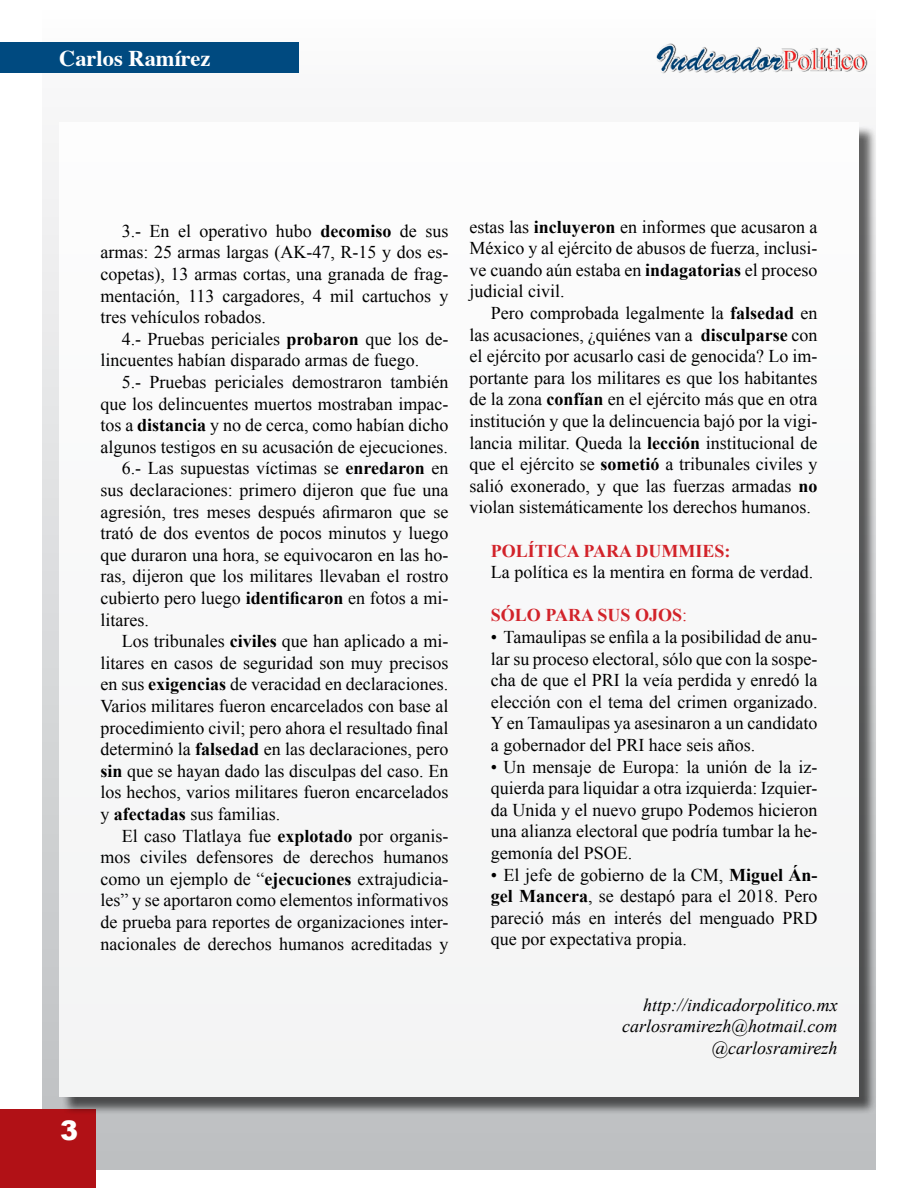
<style>
.page{position:relative;width:918px;height:1188px;background:#fff}
.page>*{position:absolute;margin:0;border:0;box-sizing:border-box;transform-origin:0 0}
.t1{font:900 27px "Arial";color:#fff}
.t2{font:700 22.5px "Times";color:#fff}
.t3{font:18px/21.6px "Times New Roman";color:#000;text-align:justify}
.t4{font:italic 18px/21.6px "Times New Roman";color:#000;text-align:right}
.t5{font:700 18px "Times New Roman";color:#d2232a}
.s1{font-weight:700}
.s2{font-weight:400}
</style>
<div class="page">
<div style="left:43px;top:0;width:832px;height:1169px;background:linear-gradient(to bottom,#fcfcfc,#bcbfc1)"></div>
<div style="left:0;top:43px;width:299px;height:30px;background:#004a80"></div>
<hr style="left:917px;top:43px;width:1px;height:30px;background:#004a80">
<div style="left:0;top:1110px;width:96px;height:78px;background:#b11116"></div>
<img style="left:649px;top:43px;width:224px;height:30px">
<div style="left:62px;top:125px;width:816px;height:991px;background:#000;opacity:.75"></div>
<div style="left:59px;top:122px;width:800px;height:975px;background:#f8f8f9"></div>
<p class="t2" style="left:59px;top:37px;width:153px">Carlos Ramírez</p>
<p class="t3" style="left:100px;top:220px;width:349px;text-indent:21px">3.- En el operativo hubo <span class="s1">decomiso</span> de sus armas: 25 armas largas (AK-47, R-15 y dos es&shy;copetas), 13 armas cortas, una granada de frag&shy;mentación, 113 cargadores, 4 mil cartuchos y tres vehículos robados.</p>
<p class="t3" style="left:100px;top:328px;width:349px;text-indent:21px">4.- Pruebas periciales <span class="s1">probaron</span> que los de&shy;lincuentes habían disparado armas de fuego.</p>
<p class="t3" style="left:122px;top:371px;width:328px">5.- Pruebas periciales demostraron también</p>
<p class="t3" style="left:100px;top:392px;width:349px">que los delincuentes muertos mostraban impac-</p>
<p class="t3" style="left:100px;top:414px;width:349px">tos a <span class="s1">distancia</span> y no de cerca, como habían dicho</p>
<p class="t3" style="left:100px;top:436px;width:349px">algunos testigos en su acusación de ejecuciones.</p>
<p class="t3" style="left:122px;top:457px;width:328px">6.- Las supuestas víctimas se <span class="s1">enredaron</span> en</p>
<p class="t3" style="left:100px;top:479px;width:349px">sus declaraciones: primero dijeron que fue una</p>
<p class="t3" style="left:100px;top:500px;width:349px">agresión, tres meses después afirmaron que se</p>
<p class="t3" style="left:100px;top:522px;width:349px">trató de dos eventos de pocos minutos y luego</p>
<p class="t3" style="left:100px;top:544px;width:349px">que duraron una hora, se equivocaron en las ho-</p>
<p class="t3" style="left:100px;top:565px;width:349px">ras, dijeron que los militares llevaban el rostro</p>
<p class="t3" style="left:100px;top:587px;width:349px">cubierto pero luego <span class="s1">identificaron</span> en fotos a mi-</p>
<p class="t3" style="left:100px;top:608px;width:50px">litares.</p>
<p class="t3" style="left:122px;top:630px;width:328px">Los tribunales <span class="s1">civiles</span> que han aplicado a mi-</p>
<p class="t3" style="left:100px;top:652px;width:349px">litares en casos de seguridad son muy precisos</p>
<p class="t3" style="left:100px;top:673px;width:349px">en sus <span class="s1">exigencias</span> de veracidad en declaraciones.</p>
<p class="t3" style="left:100px;top:695px;width:349px">Varios militares fueron encarcelados con base al</p>
<p class="t3" style="left:100px;top:716px;width:349px">procedimiento civil; pero ahora el resultado final</p>
<p class="t3" style="left:100px;top:738px;width:349px">determinó la <span class="s1">falsedad</span> en las declaraciones, pero</p>
<p class="t3" style="left:100px;top:760px;width:349px"><span class="s1">sin</span> que se hayan dado las disculpas del caso. En</p>
<p class="t3" style="left:100px;top:781px;width:349px">los hechos, varios militares fueron encarcelados</p>
<p class="t3" style="left:100px;top:803px;width:181px">y <span class="s1">afectadas</span> sus familias.</p>
<p class="t3" style="left:122px;top:824px;width:328px">El caso Tlatlaya fue <span class="s1">explotado</span> por organis-</p>
<p class="t3" style="left:100px;top:846px;width:349px">mos civiles defensores de derechos humanos</p>
<p class="t3" style="left:100px;top:868px;width:349px">como un ejemplo de “<span class="s1">ejecuciones</span> extrajudicia-</p>
<p class="t3" style="left:100px;top:889px;width:349px">les” y se aportaron como elementos informativos</p>
<p class="t3" style="left:100px;top:911px;width:349px">de prueba para reportes de organizaciones inter-</p>
<p class="t3" style="left:100px;top:932px;width:349px">nacionales de derechos humanos acreditadas y</p>
<p class="t3" style="left:470px;top:215px;width:349px">estas las <span class="s1">incluyeron</span> en informes que acusaron a México y al ejército de abusos de fuerza, inclusi&shy;ve cuando aún estaba en <span class="s1">indagatorias</span> el proceso judicial civil.</p>
<p class="t3" style="left:470px;top:302px;width:349px;text-indent:21px">Pero comprobada legalmente la <span class="s1">falsedad</span> en las acusaciones, ¿quiénes van a <span class="s1">disculparse</span> con el ejército por acusarlo casi de genocida? Lo im&shy;portante para los militares es que los habitantes de la zona <span class="s1">confían</span> en el ejército más que en otra institución y que la delincuencia bajó por la vigi&shy;lancia militar. Queda la <span class="s1">lección</span> institucional de que el ejército se <span class="s1">sometió</span> a tribunales civiles y salió exonerado, y que las fuerzas armadas <span class="s1">no </span>violan sistemáticamente los derechos humanos.</p>
<p class="t5" style="left:491px;top:538px;width:241px">Política para dummies:</p>
<p class="t3" style="left:491px;top:561px;width:324px">La política es la mentira en forma de verdad.</p>
<p class="t5" style="left:491px;top:603px;width:198px">Sólo para sus ojos<span class="s2">:</span></p>
<p class="t3" style="left:491px;top:626px;width:328px">• Tamaulipas se enfila a la posibilidad de anu&shy;lar su proceso electoral, sólo que con la sospe&shy;cha de que el PRI la veía perdida y enredó la elección con el tema del crimen organizado.<br>Y en Tamaulipas ya asesinaron a un candidato a gobernador del PRI hace seis años.</p>
<p class="t3" style="left:491px;top:755px;width:328px">• Un mensaje de Europa: la unión de la iz&shy;quierda para liquidar a otra izquierda: Izquier&shy;da Unida y el nuevo grupo Podemos hicieron una alianza electoral que podría tumbar la he&shy;gemonía del PSOE.</p>
<p class="t3" style="left:491px;top:863px;width:328px">• El jefe de gobierno de la CM, <span class="s1">Miguel Án&shy;gel Mancera</span>, se destapó para el 2018. Pero pareció más en interés del menguado PRD que por expectativa propia.</p>
<p class="t4" style="left:622px;top:993px;width:217px">http://indicadorpolitico.mx carlosramirezh@hotmail.com @carlosramirezh</p>
<h1 class="t1" style="left:60px;top:1111px;width:20px">3</h1>
</div>
